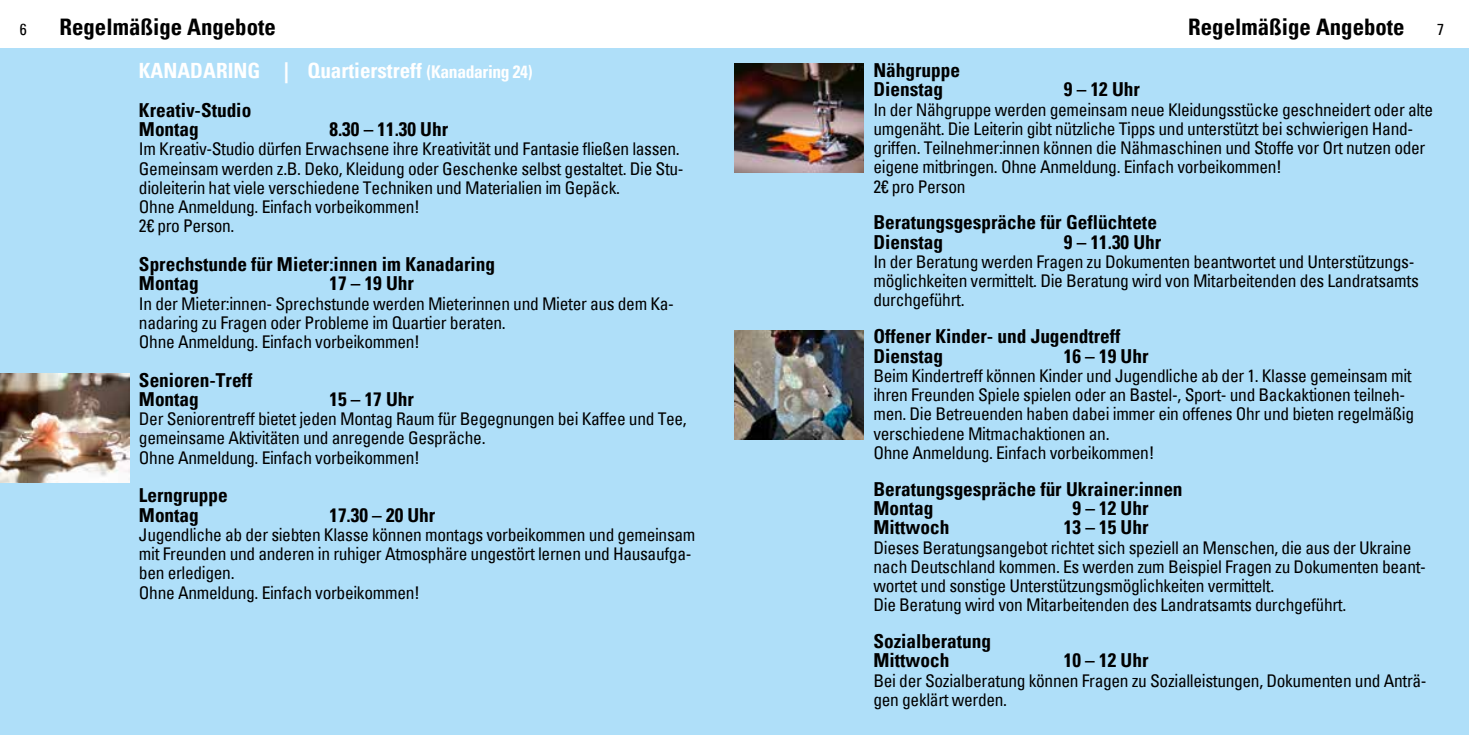
<style>
.page{position:relative;width:1469px;height:735px;background:#fff}
.page>*{position:absolute;margin:0;border:0;box-sizing:border-box;transform-origin:0 0}
.t1{font:700 condensed 22.75px "Univers";color:#000}
.t2{font:700 condensed 21px "Univers";color:#fff}
.t3{font:700 condensed 19.25px/19.2px "Univers";color:#000}
.t4{font:condensed 17.5px/19.2px "Univers";letter-spacing:-.02em;color:#000}
.t5{font:condensed 15.75px "Univers";color:#000}
.s1{font-size:17.5px}
</style>
<div class="page">
<div style="left:0;top:47px;width:1468px;height:687px;background:#afdff9"></div>
<img style="left:734px;top:63px;width:129px;height:109px">
<img style="left:0;top:373px;width:129px;height:109px">
<img style="left:734px;top:330px;width:129px;height:109px">
<p class="t5" style="left:20px;top:19px;width:8px">6</p>
<h1 class="t1" style="left:60px;top:13px;width:218px">Regelmäßige Angebote</h1>
<p class="t2" style="left:139px;top:58px;width:395px">KANADARING | Quartierstreff <span class="s1">(Kanadaring 24)</span></p>
<p class="t3" style="left:139px;top:100px;width:114px">Kreativ-Studio<br>Montag</p>
<p class="t3" style="left:329px;top:119px;width:120px">8.30 – 11.30 Uhr</p>
<p class="t4" style="left:139px;top:139px;width:546px">Im Kreativ-Studio dürfen Erwachsene ihre Kreativität und Fantasie fließen lassen.<br>Gemeinsam werden z.B. Deko, Kleidung oder Geschenke selbst gestaltet. Die Stu&shy;dioleiterin hat viele verschiedene Techniken und Materialien im Gepäck.<br>Ohne Anmeldung. Einfach vorbeikommen!<br>2€ pro Person.</p>
<p class="t3" style="left:139px;top:254px;width:358px">Sprechstunde für Mieter:innen im Kanadaring<br>Montag</p>
<p class="t3" style="left:329px;top:273px;width:86px">17 – 19 Uhr</p>
<p class="t4" style="left:139px;top:293px;width:536px">In der Mieter:innen- Sprechstunde werden Mieterinnen und Mieter aus dem Ka&shy;nadaring zu Fragen oder Probleme im Quartier beraten.<br>Ohne Anmeldung. Einfach vorbeikommen!</p>
<p class="t3" style="left:139px;top:370px;width:115px">Senioren-Treff<br>Montag</p>
<p class="t3" style="left:329px;top:389px;width:86px">15 – 17 Uhr</p>
<p class="t4" style="left:139px;top:408px;width:549px">Der Seniorentreff bietet jeden Montag Raum für Begegnungen bei Kaffee und Tee, gemeinsame Aktivitäten und anregende Gespräche.<br>Ohne Anmeldung. Einfach vorbeikommen!</p>
<p class="t3" style="left:139px;top:485px;width:90px">Lerngruppe<br>Montag</p>
<p class="t3" style="left:329px;top:504px;width:107px">17.30 – 20 Uhr</p>
<p class="t4" style="left:139px;top:524px;width:558px">Jugendliche ab der siebten Klasse können montags vorbeikommen und gemeinsam mit Freunden und anderen in ruhiger Atmosphäre ungestört lernen und Hausaufga&shy;ben erledigen.<br>Ohne Anmeldung. Einfach vorbeikommen!</p>
<h1 class="t1" style="left:1188px;top:13px;width:218px">Regelmäßige Angebote</h1>
<p class="t5" style="left:1437px;top:19px;width:8px">7</p>
<p class="t3" style="left:873px;top:60px;width:88px">Nähgruppe<br>Dienstag</p>
<p class="t3" style="left:1063px;top:80px;width:77px">9 – 12 Uhr</p>
<p class="t4" style="left:873px;top:99px;width:561px">In der Nähgruppe werden gemeinsam neue Kleidungsstücke geschneidert oder alte umgenäht. Die Leiterin gibt nützliche Tipps und unterstützt bei schwierigen Hand&shy;griffen. Teilnehmer:innen können die Nähmaschinen und Stoffe vor Ort nutzen oder eigene mitbringen. Ohne Anmeldung. Einfach vorbeikommen!<br>2€ pro Person</p>
<p class="t3" style="left:873px;top:213px;width:285px">Beratungsgespräche für Geflüchtete<br>Dienstag</p>
<p class="t3" style="left:1063px;top:232px;width:99px">9 – 11.30 Uhr</p>
<p class="t4" style="left:873px;top:251px;width:547px">In der Beratung werden Fragen zu Dokumenten beantwortet und Unterstützungs&shy;möglichkeiten vermittelt. Die Beratung wird von Mitarbeitenden des Landratsamts durchgeführt.</p>
<p class="t3" style="left:873px;top:326px;width:249px">Offener Kinder- und Jugendtreff<br>Dienstag</p>
<p class="t3" style="left:1063px;top:346px;width:86px">16 – 19 Uhr</p>
<p class="t4" style="left:873px;top:365px;width:542px">Beim Kindertreff können Kinder und Jugendliche ab der 1. Klasse gemeinsam mit ihren Freunden Spiele spielen oder an Bastel-, Sport- und Backaktionen teilneh&shy;men. Die Betreuenden haben dabei immer ein offenes Ohr und bieten regelmäßig verschiedene Mitmachaktionen an.<br>Ohne Anmeldung. Einfach vorbeikommen!</p>
<p class="t3" style="left:873px;top:479px;width:311px">Beratungsgespräche für Ukrainer:innen<br>Montag</p>
<p class="t3" style="left:1072px;top:498px;width:77px">9 – 12 Uhr</p>
<p class="t3" style="left:873px;top:517px;width:77px">Mittwoch</p>
<p class="t3" style="left:1063px;top:517px;width:86px">13 – 15 Uhr</p>
<p class="t4" style="left:873px;top:537px;width:554px">Dieses Beratungsangebot richtet sich speziell an Menschen, die aus der Ukraine nach Deutschland kommen. Es werden zum Beispiel Fragen zu Dokumenten beant&shy;wortet und sonstige Unterstützungsmöglichkeiten vermittelt.<br>Die Beratung wird von Mitarbeitenden des Landratsamts durchgeführt.</p>
<p class="t3" style="left:873px;top:631px;width:119px">Sozialberatung<br>Mittwoch</p>
<p class="t3" style="left:1063px;top:650px;width:86px">10 – 12 Uhr</p>
<p class="t4" style="left:873px;top:670px;width:555px">Bei der Sozialberatung können Fragen zu Sozialleistungen, Dokumenten und Anträ&shy;gen geklärt werden.</p>
</div>
